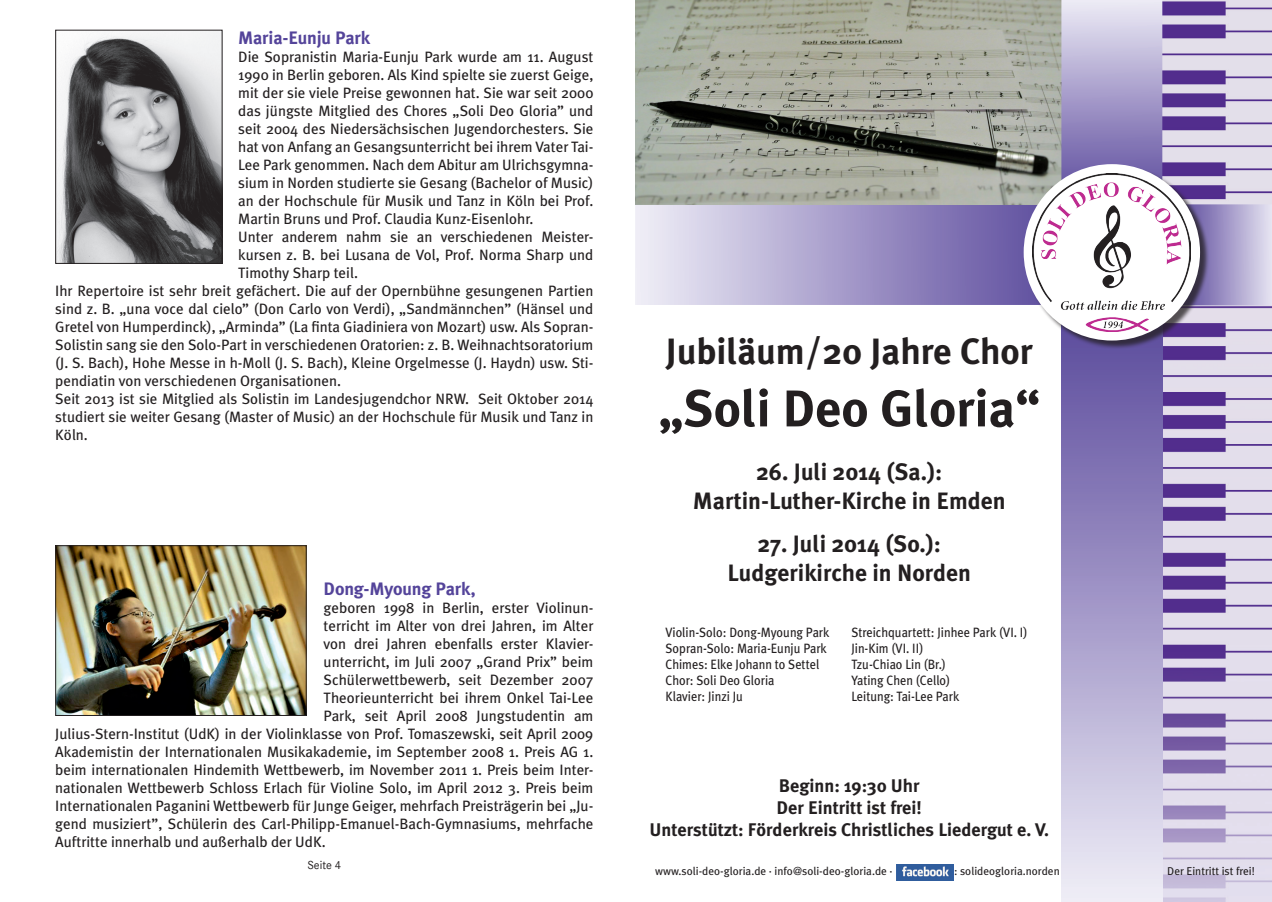
<style>
.page{position:relative;width:1272px;height:902px;background:#fff}
.page>*{position:absolute;margin:0;border:0;box-sizing:border-box;transform-origin:0 0}
.Halbfett{font:700 51.6px "Meta Plus";color:#231f20}
.Halbfett-2{font:700 36.6px "Meta Plus";color:#231f20}
.Halbfett-3{font:700 23.7px/28.3px "Meta Plus";color:#231f20;text-align:center}
.Halbfett-4{font:700 18.3px "Meta Plus";color:#231f20}
.t1{font:700 18px "Meta Plus";letter-spacing:-.01em;color:#54449a}
.t2{font:15px/18px "Meta Plus";color:#231f20;text-align:justify}
.Kasten{font:13.5px "Meta Plus";color:#231f20;scale:.92 1}
.t3{font:12px "Corporate S";color:#231f20}
.t4{font:11.4px "Meta Plus";color:#231f20}
</style>
<div class="page">
<img style="left:57px;top:32px;width:163px;height:230px">
<div style="left:55px;top:30px;width:167px;height:234px;border:1px solid #231f20"></div>
<img style="left:1162px;top:0;width:109px;height:901px">
<svg style="left:1209px;top:204px;width:62px;height:101px"></svg>
<svg style="left:636px;top:0;width:526px;height:305px"></svg>
<div style="left:1061px;top:305px;width:101px;height:596px;background:linear-gradient(to bottom,#564499,#eeedf7)"></div>
<div style="left:1024px;top:165px;width:185px;height:185px;background:#231f20;opacity:.75"></div>
<div style="left:1023px;top:164px;width:176px;height:176px;background:#fff;border-radius:50%"></div>
<img style="left:1032px;top:173px;width:158px;height:158px">
<img style="left:896px;top:864px;width:57px;height:16px">
<img style="left:57px;top:547px;width:247px;height:166px">
<div style="left:55px;top:545px;width:251px;height:170px;border:1px solid #231f20"></div>
<p class="t1" style="left:238px;top:27px;width:133px">Maria-Eunju Park</p>
<p class="t2" style="left:238px;top:47px;width:357px">Die Sopranistin Maria-Eunju Park wurde am 11. August 1990 in Berlin geboren. Als Kind spielte sie zuerst Geige, mit der sie viele Preise gewonnen hat. Sie war seit 2000 das jüngste Mitglied des Chores „Soli Deo Gloria” und seit 2004 des Niedersächsischen Jugendorchesters. Sie hat von Anfang an Gesangsunterricht bei ihrem Vater Tai-Lee Park genommen. Nach dem Abitur am Ulrichsgymna&shy;sium in Norden studierte sie Gesang (Bachelor of Music) an der Hochschule für Musik und Tanz in Köln bei Prof.<br>Martin Bruns und Prof. Claudia Kunz-Eisenlohr.</p>
<p class="t2" style="left:238px;top:227px;width:357px">Unter anderem nahm sie an verschiedenen Meister&shy;kursen z. B. bei Lusana de Vol, Prof. Norma Sharp und Timothy Sharp teil.</p>
<p class="t2" style="left:55px;top:281px;width:539px">Ihr Repertoire ist sehr breit gefächert. Die auf der Opernbühne gesungenen Partien sind z. B. „una voce dal cielo” (Don Carlo von Verdi), „Sandmännchen” (Hänsel und Gretel von Humperdinck), „Arminda” (La finta Giadiniera von Mozart) usw. Als Sopran-Solistin sang sie den Solo-Part in verschiedenen Oratorien: z. B. Weihnachtsoratorium (J. S. Bach), Hohe Messe in h-Moll (J. S. Bach), Kleine Orgelmesse (J. Haydn) usw. Sti&shy;pendiatin von verschiedenen Organisationen.</p>
<p class="t2" style="left:55px;top:389px;width:539px">Seit 2013 ist sie Mitglied als Solistin im Landesjugendchor NRW. Seit Oktober 2014 studiert sie weiter Gesang (Master of Music) an der Hochschule für Musik und Tanz in Köln.</p>
<p class="t1" style="left:323px;top:577px;width:153px">Dong-Myoung Park,</p>
<p class="t2" style="left:323px;top:598px;width:271px">geboren 1998 in Berlin, erster Violinun-</p>
<p class="t2" style="left:323px;top:616px;width:271px">terricht im Alter von drei Jahren, im Alter</p>
<p class="t2" style="left:323px;top:634px;width:271px">von drei Jahren ebenfalls erster Klavier-</p>
<p class="t2" style="left:323px;top:652px;width:271px">unterricht, im Juli 2007 „Grand Prix” beim</p>
<p class="t2" style="left:323px;top:670px;width:271px">Schülerwettbewerb, seit Dezember 2007</p>
<p class="t2" style="left:323px;top:688px;width:271px">Theorieunterricht bei ihrem Onkel Tai-Lee</p>
<p class="t2" style="left:323px;top:706px;width:271px">Park, seit April 2008 Jungstudentin am</p>
<p class="t2" style="left:55px;top:724px;width:539px">Julius-Stern-Institut (UdK) in der Violinklasse von Prof. Tomaszewski, seit April 2009</p>
<p class="t2" style="left:55px;top:742px;width:539px">Akademistin der Internationalen Musikakademie, im September 2008 1. Preis AG 1.</p>
<p class="t2" style="left:55px;top:760px;width:539px">beim internationalen Hindemith Wettbewerb, im November 2011 1. Preis beim Inter-</p>
<p class="t2" style="left:55px;top:778px;width:539px">nationalen Wettbewerb Schloss Erlach für Violine Solo, im April 2012 3. Preis beim</p>
<p class="t2" style="left:55px;top:796px;width:539px">Internationalen Paganini Wettbewerb für Junge Geiger, mehrfach Preisträgerin bei „Ju-</p>
<p class="t2" style="left:55px;top:814px;width:539px">gend musiziert”, Schülerin des Carl-Philipp-Emanuel-Bach-Gymnasiums, mehrfache</p>
<p class="t2" style="left:55px;top:832px;width:272px">Auftritte innerhalb und außerhalb der UdK.</p>
<p class="t3" style="left:307px;top:857px;width:35px">Seite 4</p>
<p class="Halbfett-2" style="left:666px;top:330px;width:368px">Jubiläum/20 Jahre Chor</p>
<p class="Halbfett" style="left:658px;top:378px;width:384px">„Soli Deo Gloria“</p>
<p class="Halbfett-3" style="left:693px;top:458px;width:314px">26. Juli 2014 (Sa.):<br>Martin-Luther-Kirche in Emden</p>
<p class="Halbfett-3" style="left:727px;top:529px;width:245px">27. Juli 2014 (So.):<br>Ludgerikirche in Norden</p>
<p class="Kasten" style="left:665px;top:624px;width:180px">Violin-Solo: Dong-Myoung Park</p>
<p class="Kasten" style="left:665px;top:640px;width:177px">Sopran-Solo: Maria-Eunju Park</p>
<p class="Kasten" style="left:665px;top:656px;width:169px">Chimes: Elke Johann to Settel</p>
<p class="Kasten" style="left:665px;top:672px;width:120px">Chor: Soli Deo Gloria</p>
<p class="Kasten" style="left:665px;top:689px;width:86px">Klavier: Jinzi Ju</p>
<p class="Kasten" style="left:851px;top:624px;width:193px">Streichquartett: Jinhee Park (VI. I)</p>
<p class="Kasten" style="left:851px;top:640px;width:80px">Jin-Kim (VI. II)</p>
<p class="Kasten" style="left:851px;top:656px;width:104px">Tzu-Chiao Lin (Br.)</p>
<p class="Kasten" style="left:851px;top:672px;width:109px">Yating Chen (Cello)</p>
<p class="Kasten" style="left:851px;top:689px;width:119px">Leitung: Tai-Lee Park</p>
<p class="Halbfett-4" style="left:779px;top:774px;width:142px">Beginn: 19:30 Uhr</p>
<p class="Halbfett-4" style="left:776px;top:796px;width:147px">Der Eintritt ist frei!</p>
<p class="Halbfett-4" style="left:649px;top:818px;width:401px">Unterstützt: Förderkreis Christliches Liedergut e. V.</p>
<p class="t4" style="left:655px;top:864px;width:239px">www.soli-deo-gloria.de · info@soli-deo-gloria.de ·</p>
<p class="t4" style="left:954px;top:864px;width:107px">: solideogloria.norden</p>
<p class="t4" style="left:1167px;top:864px;width:89px">Der Eintritt ist frei!</p>
</div>
